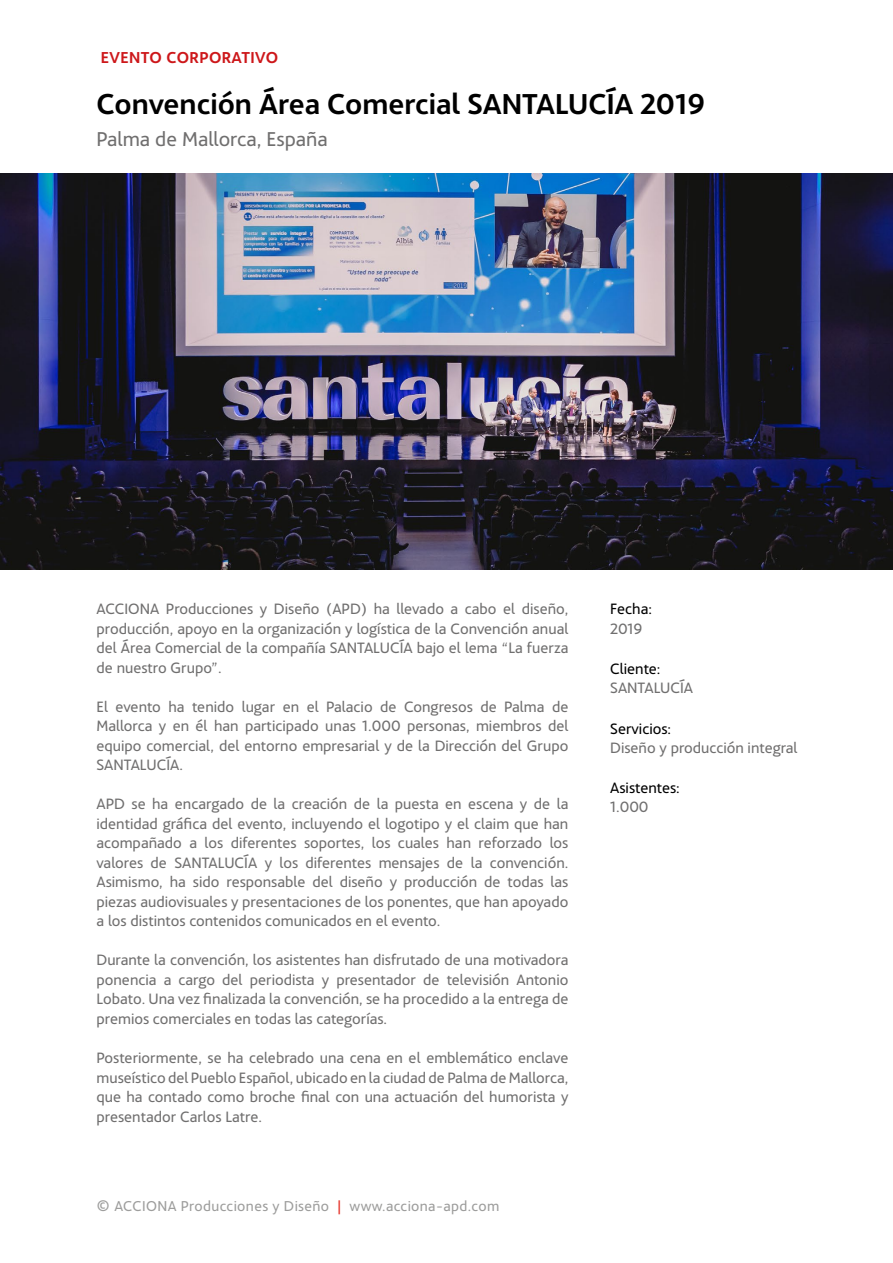
<style>
.page{position:relative;width:893px;height:1263px;background:#fff}
.page>*{position:absolute;margin:0;border:0;box-sizing:border-box;transform-origin:0 0}
.t1{font:700 30px "Acciona";color:#000}
.t2{font:21px "Acciona";color:#706f6f}
.t3{font:700 16.5px "Acciona";letter-spacing:.025em;color:#cd171a}
.t4{font:15.75px/19.5px "Acciona";color:#706f6f;text-align:justify}
.t5{font:15.75px "Acciona";color:#000}
.t6{font:15px "Acciona";letter-spacing:.025em;color:#9d9d9c}
.s1{color:#e63329}
</style>
<div class="page">
<img style="left:0;top:173px;width:893px;height:396px">
<p class="t3" style="left:101px;top:45px;width:179px">EVENTO CORPORATIVO</p>
<h1 class="t1" style="left:97px;top:80px;width:610px">Convención Área Comercial SANTALUCÍA 2019</h1>
<h2 class="t2" style="left:97px;top:123px;width:233px">Palma de Mallorca, España</h2>
<p class="t4" style="left:97px;top:598px;width:473px">ACCIONA Producciones y Diseño (APD) ha llevado a cabo el diseño, producción, apoyo en la organización y logística de la Convención anual del Área Comercial de la compañía SANTALUCÍA bajo el lema “La fuerza de nuestro Grupo”.</p>
<p class="t4" style="left:97px;top:695px;width:473px">El evento ha tenido lugar en el Palacio de Congresos de Palma de Mallorca y en él han participado unas 1.000 personas, miembros del equipo comercial, del entorno empresarial y de la Dirección del Grupo SANTALUCÍA.</p>
<p class="t4" style="left:97px;top:793px;width:473px">APD se ha encargado de la creación de la puesta en escena y de la identidad gráfica del evento, incluyendo el logotipo y el claim que han acompañado a los diferentes soportes, los cuales han reforzado los valores de SANTALUCÍA y los diferentes mensajes de la convención.<br>Asimismo, ha sido responsable del diseño y producción de todas las piezas audiovisuales y presentaciones de los ponentes, que han apoyado a los distintos contenidos comunicados en el evento.</p>
<p class="t4" style="left:97px;top:949px;width:473px">Durante la convención, los asistentes han disfrutado de una motivadora ponencia a cargo del periodista y presentador de televisión Antonio Lobato. Una vez finalizada la convención, se ha procedido a la entrega de premios comerciales en todas las categorías.</p>
<p class="t4" style="left:97px;top:1046px;width:473px">Posteriormente, se ha celebrado una cena en el emblemático enclave museístico del Pueblo Español, ubicado en la ciudad de Palma de Mallorca, que ha contado como broche final con una actuación del humorista y presentador Carlos Latre.</p>
<p class="t6" style="left:97px;top:1194px;width:404px">© ACCIONA Producciones y Diseño <span class="s1">|</span> www.acciona-apd.com</p>
<p class="t5" style="left:610px;top:597px;width:43px">Fecha:</p>
<p class="t4" style="left:610px;top:617px;width:34px">2019</p>
<p class="t5" style="left:610px;top:656px;width:52px">Cliente:</p>
<p class="t4" style="left:610px;top:677px;width:84px">SANTALUCÍA</p>
<p class="t5" style="left:610px;top:716px;width:62px">Servicios:</p>
<p class="t4" style="left:610px;top:737px;width:189px">Diseño y producción integral</p>
<p class="t5" style="left:610px;top:775px;width:71px">Asistentes:</p>
<p class="t4" style="left:610px;top:796px;width:40px">1.000</p>
</div>
